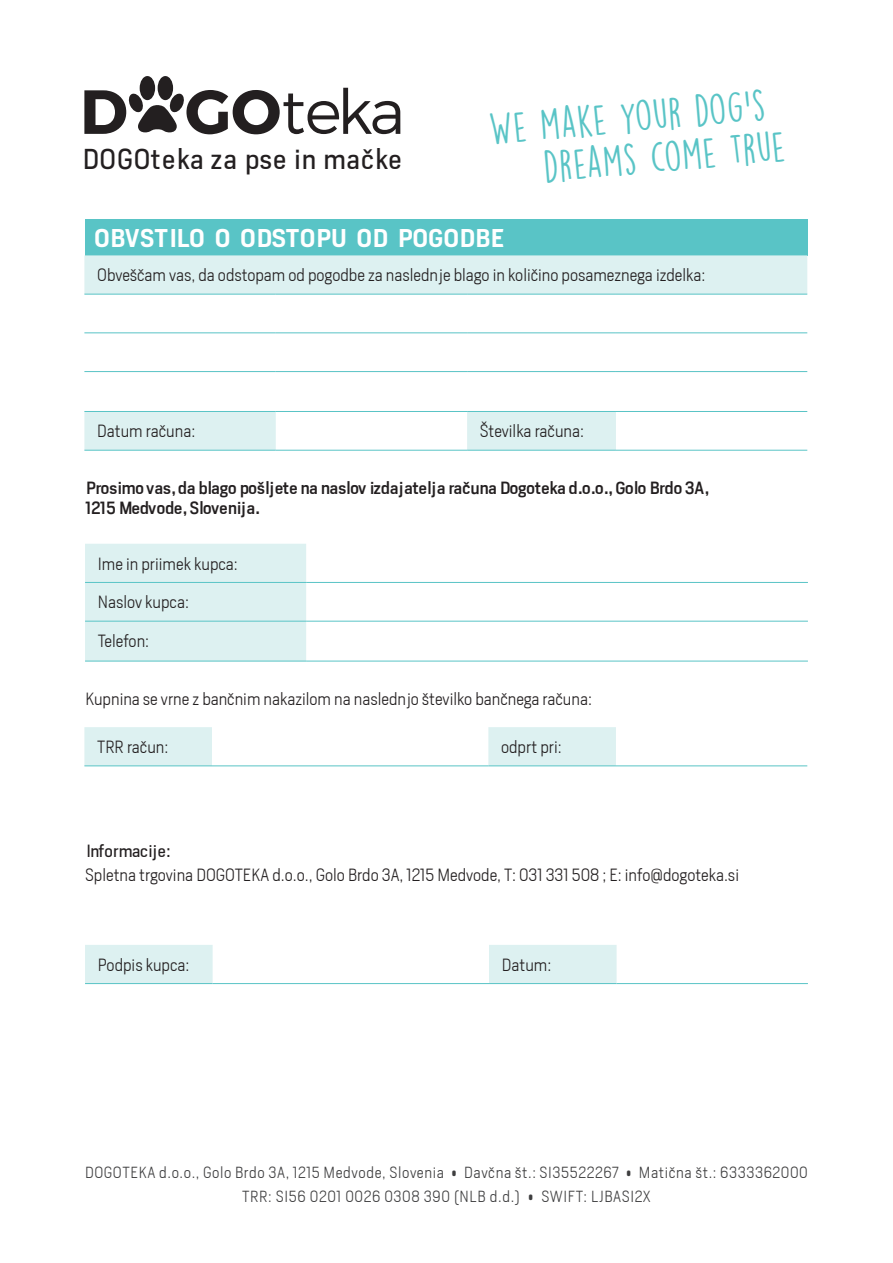
<style>
.page{position:relative;width:893px;height:1263px;background:#fff}
.page>*{position:absolute;margin:0;border:0;box-sizing:border-box;transform-origin:0 0}
.t1{font:39.3px/42.5px "DK Lemon Yellow Sun";color:#59c4c6}
.t2{font:26.85px "Heron Sans";letter-spacing:.045em;color:#231f20}
.t3{font:600 24px "Heron Sans";letter-spacing:.025em;color:#fff}
.t4{font:300 16.5px "Heron Sans";color:#231f20}
.t5{font:500 16.5px/19.8px "Heron Sans";color:#231f20}
.t6{font:16.5px "Heron Sans";color:#231f20}
.t7{font:300 15px/24px "Heron Sans";letter-spacing:.04em;color:#3e3e3f;text-align:center}
</style>
<div class="page">
<svg style="left:84px;top:76px;width:316px;height:58px"></svg>
<div style="left:85px;top:219px;width:722px;height:36px;background:#59c4c6"></div>
<svg style="left:84px;top:255px;width:723px;height:195px"></svg>
<hr style="left:84px;top:294px;width:192px;height:1px;background:#59c4c6">
<hr style="left:276px;top:294px;width:191px;height:1px;background:#59c4c6">
<hr style="left:467px;top:294px;width:149px;height:1px;background:#59c4c6">
<hr style="left:616px;top:294px;width:191px;height:1px;background:#59c4c6">
<hr style="left:84px;top:332px;width:192px;height:1px;background:#59c4c6">
<hr style="left:276px;top:332px;width:191px;height:1px;background:#59c4c6">
<hr style="left:467px;top:332px;width:149px;height:1px;background:#59c4c6">
<hr style="left:616px;top:332px;width:191px;height:1px;background:#59c4c6">
<hr style="left:84px;top:371px;width:192px;height:1px;background:#59c4c6">
<hr style="left:276px;top:371px;width:191px;height:1px;background:#59c4c6">
<hr style="left:467px;top:371px;width:149px;height:1px;background:#59c4c6">
<hr style="left:616px;top:371px;width:191px;height:1px;background:#59c4c6">
<hr style="left:84px;top:411px;width:192px;height:1px;background:#59c4c6">
<hr style="left:84px;top:450px;width:192px;height:1px;background:#59c4c6">
<hr style="left:276px;top:411px;width:191px;height:1px;background:#59c4c6">
<hr style="left:276px;top:450px;width:191px;height:1px;background:#59c4c6">
<hr style="left:467px;top:411px;width:149px;height:1px;background:#59c4c6">
<hr style="left:467px;top:450px;width:149px;height:1px;background:#59c4c6">
<hr style="left:616px;top:411px;width:191px;height:1px;background:#59c4c6">
<hr style="left:616px;top:450px;width:191px;height:1px;background:#59c4c6">
<svg style="left:84px;top:727px;width:532px;height:38px"></svg>
<hr style="left:84px;top:765px;width:128px;height:1px;background:#59c4c6">
<hr style="left:212px;top:765px;width:276px;height:1px;background:#59c4c6">
<hr style="left:488px;top:765px;width:128px;height:1px;background:#59c4c6">
<hr style="left:616px;top:765px;width:191px;height:1px;background:#59c4c6">
<svg style="left:85px;top:945px;width:532px;height:38px"></svg>
<hr style="left:85px;top:983px;width:128px;height:1px;background:#59c4c6">
<hr style="left:213px;top:983px;width:276px;height:1px;background:#59c4c6">
<hr style="left:489px;top:983px;width:128px;height:1px;background:#59c4c6">
<hr style="left:617px;top:983px;width:191px;height:1px;background:#59c4c6">
<div style="left:85px;top:544px;width:221px;height:117px;background:#ddf1f1"></div>
<hr style="left:85px;top:582px;width:221px;height:1px;background:#59c4c6">
<hr style="left:85px;top:621px;width:221px;height:1px;background:#59c4c6">
<hr style="left:85px;top:661px;width:221px;height:1px;background:#59c4c6">
<hr style="left:306px;top:582px;width:502px;height:1px;background:#59c4c6">
<hr style="left:306px;top:621px;width:502px;height:1px;background:#59c4c6">
<hr style="left:306px;top:661px;width:502px;height:1px;background:#59c4c6">
<h2 class="t2" style="left:81px;top:142px;width:321px">DOGOteka za pse in mačke</h2>
<h1 class="t1" style="left:538px;top:103px;width:243px;text-indent:-51px;rotate:-5deg">We make your dog’s dreams come true</h1>
<h3 class="t3" style="left:94px;top:222px;width:411px">OBVSTILO O ODSTOPU OD POGODBE</h3>
<p class="t4" style="left:97px;top:265px;width:610px">Obveščam vas, da odstopam od pogodbe za naslednje blago in količino posameznega izdelka:</p>
<p class="t4" style="left:97px;top:421px;width:100px">Datum računa:</p>
<p class="t4" style="left:480px;top:421px;width:106px">Številka računa:</p>
<p class="t5" style="left:85px;top:478px;width:625px">Prosimo vas, da blago pošljete na naslov izdajatelja računa Dogoteka d.o.o., Golo Brdo 3A,<br>1215 Medvode, Slovenija.</p>
<p class="t4" style="left:98px;top:553px;width:142px">Ime in priimek kupca:</p>
<p class="t4" style="left:98px;top:592px;width:93px">Naslov kupca:</p>
<p class="t4" style="left:98px;top:631px;width:53px">Telefon:</p>
<p class="t4" style="left:85px;top:688px;width:508px">Kupnina se vrne z bančnim nakazilom na naslednjo številko bančnega računa:</p>
<p class="t4" style="left:97px;top:737px;width:73px">TRR račun:</p>
<p class="t4" style="left:501px;top:737px;width:62px">odprt pri:</p>
<p class="t6" style="left:85px;top:840px;width:86px">Informacije:</p>
<p class="t4" style="left:85px;top:864px;width:655px">Spletna trgovina DOGOTEKA d.o.o., Golo Brdo 3A, 1215 Medvode, T: 031 331 508 ; E: info@dogoteka.si</p>
<p class="t4" style="left:98px;top:954px;width:93px">Podpis kupca:</p>
<p class="t4" style="left:502px;top:954px;width:51px">Datum:</p>
<p class="t7" style="left:85px;top:1160px;width:724px">DOGOTEKA d.o.o., Golo Brdo 3A, 1215 Medvode, Slovenia • Davčna št.: SI35522267 • Matična št.: 6333362000<br>TRR: SI56 0201 0026 0308 390 (NLB d.d.) • SWIFT: LJBASI2X</p>
</div>
